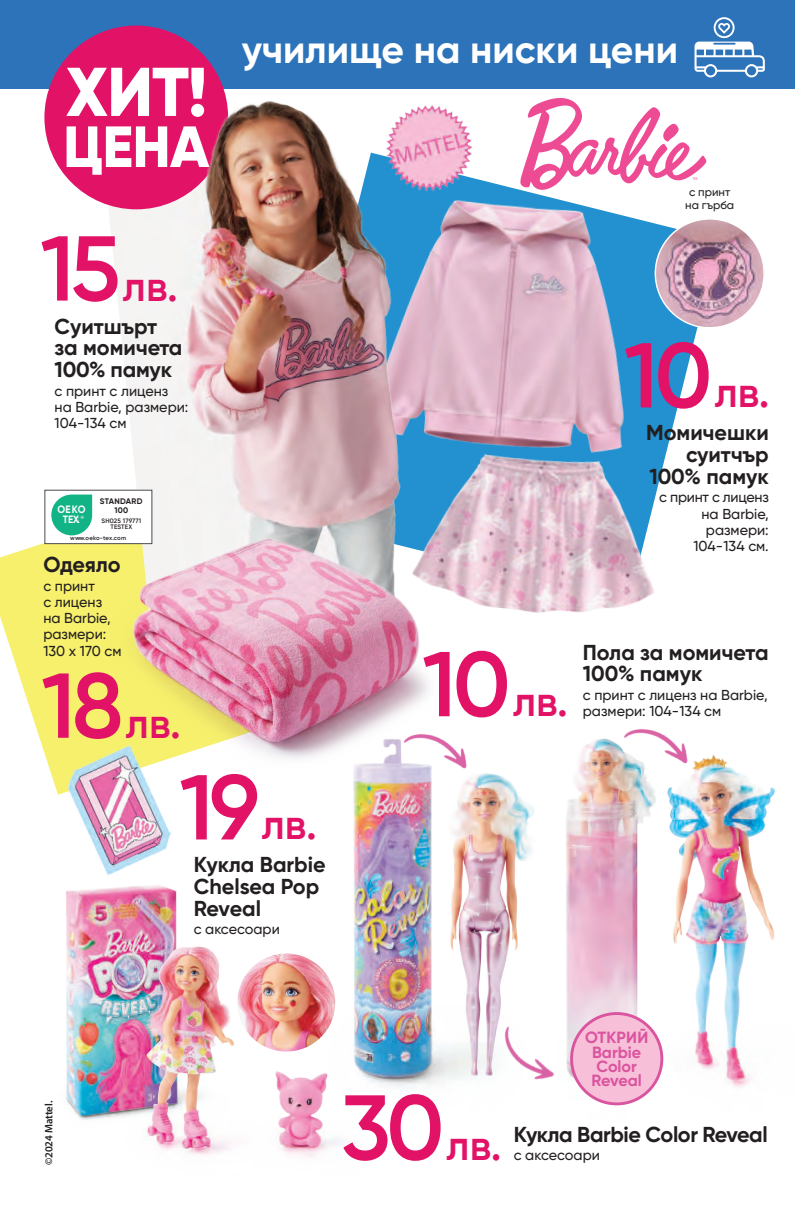
<style>
.page{position:relative;width:795px;height:1214px;background:#fff}
.page>*{position:absolute;margin:0;border:0;box-sizing:border-box;transform-origin:0 0}
.t1{font:800 68.81px "Gilroy";color:#fff}
.t2{font:800 57.94px "Gilroy";color:#fff}
.t3{font:600 42.31px "Gilroy";color:#e21367}
.t4{font:700 38.88px "Gilroy";color:#fff}
.t5{font:700 21.62px/21.6px "Gilroy";color:#231f20}
.t6{font:700 21.62px "Gilroy";letter-spacing:-.02em;color:#231f20}
.t7{font:700 16.19px/14.4px "Gilroy";color:#db549f;text-align:center}
.t8{font:500 14.38px/16.2px "Gilroy";color:#231f20}
.t9{font:500 11.5px/12.9px "Gilroy";color:#231f20;text-align:center}
.t10{font:600 10.81px "Myriad Pro";letter-spacing:-.015em;color:#231f20}
.t11{font:700 10.62px/10.4px "Gilroy";color:#fff;text-align:center;scale:.92 1}
.t12{font:700 8.06px/8.4px "Gilroy";letter-spacing:.03em;color:#231f20;text-align:center}
.t13{font:600 6.38px/6.4px "Gilroy";letter-spacing:.03em;color:#231f20;text-align:center}
.t14{font:600 6.06px "Gilroy";letter-spacing:.03em;color:#231f20}
.t15{font:700 4.75px "Gilroy";color:#fff}
.s1{font-size:91.81px}
</style>
<div class="page">
<svg style="left:0;top:543px;width:79px;height:249px;fill:#f6f06d"></svg>
<img style="left:57px;top:728px;width:114px;height:133px">
<img style="left:439px;top:106px;width:29px;height:26px">
<img style="left:104px;top:199px;width:75px;height:319px">
<div style="left:0;top:0;width:795px;height:89px;background:#2d73ba"></div>
<svg style="left:695px;top:17px;width:70px;height:60px"></svg>
<svg style="left:527px;top:98px;width:179px;height:83px"></svg>
<img style="left:655px;top:219px;width:109px;height:109px;border-radius:54px">
<div style="left:44px;top:489px;width:108px;height:55px;background:#fff;border:1px solid #4b4c4d"></div>
<div style="left:51px;top:494px;width:41px;height:41px;background:#12b385;border-radius:20px"></div>
<img style="left:566px;top:738px;width:70px;height:368px">
<img style="left:353px;top:788px;width:66px;height:300px">
<img style="left:484px;top:346px;width:209px;height:267px">
<img style="left:636px;top:754px;width:139px;height:347px">
<img style="left:621px;top:728px;width:72px;height:39px">
<img style="left:66px;top:861px;width:111px;height:259px">
<img style="left:117px;top:932px;width:264px;height:225px">
<img style="left:237px;top:953px;width:98px;height:98px;border-radius:49px">
<img style="left:439px;top:132px;width:232px;height:387px">
<img style="left:419px;top:773px;width:135px;height:312px">
<div style="left:44px;top:25px;width:184px;height:184px;background:#e21367;border-radius:50%"></div>
<img style="left:179px;top:66px;width:260px;height:452px">
<img style="left:79px;top:518px;width:405px;height:270px">
<div style="left:572px;top:1013px;width:90px;height:90px;background:#f7c0d8;border-radius:50%"></div>
<div style="left:570px;top:1011px;width:93px;height:94px;border:3px solid #db549f;border-radius:50%"></div>
<h1 class="t1" style="left:66px;top:48px;width:143px">XИT!</h1>
<h2 class="t2" style="left:63px;top:110px;width:148px">ЦЕНА</h2>
<h3 class="t3" style="left:40px;top:259px;width:139px"><span class="s1">15</span>лв.</h3>
<h3 class="t5" style="left:55px;top:315px;width:129px">Суитшърт за момичета<br>100% памук</h3>
<p class="t8" style="left:55px;top:382px;width:135px">с принт с лиценз на Barbie, размери:<br>104-134 см</p>
<p class="t12" style="left:100px;top:497px;width:44px">STANDARD<br>100</p>
<p class="t13" style="left:102px;top:517px;width:41px">SH025 179771<br>TESTEX</p>
<p class="t14" style="left:70px;top:534px;width:58px">www.oeko-tex.com</p>
<p class="t11" style="left:58px;top:504px;width:32px">OE KO<br>TEX</p>
<p class="t15" style="left:80px;top:514px;width:5px">®</p>
<h3 class="t5" style="left:43px;top:553px;width:79px">Одеяло</h3>
<p class="t8" style="left:43px;top:577px;width:80px">с принт<br>с лиценз на Barbie, размери:<br>130 x 170 см</p>
<h3 class="t3" style="left:41px;top:696px;width:141px"><span class="s1">18</span>лв.</h3>
<h3 class="t4" style="left:242px;top:25px;width:438px">училище на ниски цени</h3>
<p class="t9" style="left:685px;top:185px;width:51px">с принт на гърба</p>
<h3 class="t3" style="left:624px;top:366px;width:147px"><span class="s1">10</span>лв.</h3>
<h3 class="t5" style="left:646px;top:422px;width:124px;text-align:right">Момичешки суитчър<br>100% памук</h3>
<p class="t8" style="left:659px;top:489px;width:111px;text-align:right">с принт с лиценз на Barbie, размери:<br>104-134 см.</p>
<h3 class="t3" style="left:422px;top:675px;width:147px"><span class="s1">10</span>лв.</h3>
<h3 class="t5" style="left:583px;top:641px;width:187px">Пола за момичета<br>100% памук</h3>
<p class="t8" style="left:583px;top:686px;width:186px">с принт с лиценз на Barbie, размери: 104-134 см</p>
<h3 class="t3" style="left:179px;top:798px;width:139px"><span class="s1">19</span>лв.</h3>
<p class="t10" style="left:42px;top:1164px;width:66px;rotate:-90deg">©2024 Mattel.</p>
<h3 class="t5" style="left:194px;top:853px;width:133px">Кукла Barbie<br>Chelsea Pop<br>Reveal</h3>
<p class="t8" style="left:194px;top:921px;width:88px">с аксесоари</p>
<h3 class="t3" style="left:341px;top:1118px;width:162px"><span class="s1">30</span>лв.</h3>
<p class="t7" style="left:585px;top:1029px;width:65px">ОТКРИЙ<br>Barbie<br>Color<br>Reveal</p>
<h3 class="t6" style="left:514px;top:1120px;width:255px">Кукла Barbie Color Reveal</h3>
<p class="t8" style="left:514px;top:1146px;width:88px">с аксесоари</p>
</div>
